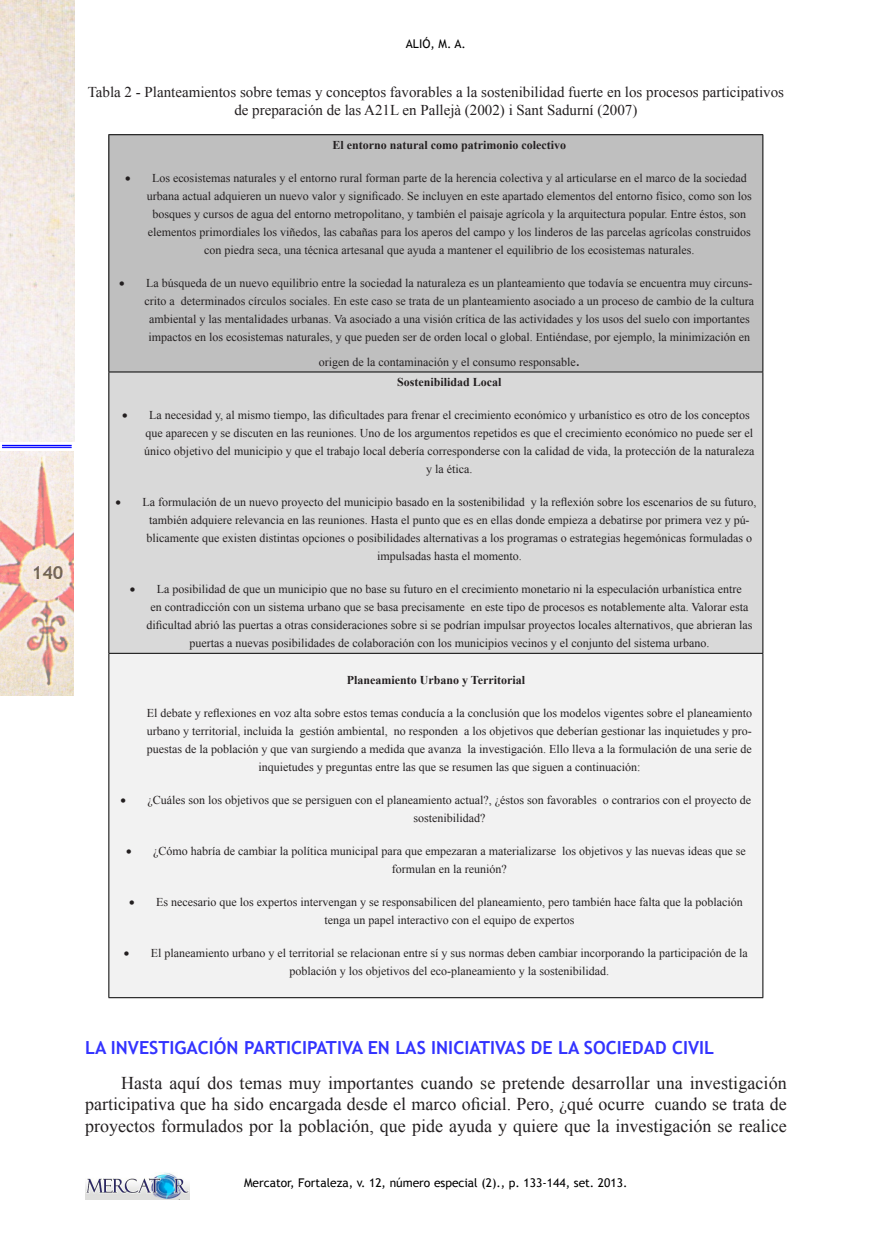
<style>
.page{position:relative;width:893px;height:1234px;background:#fff}
.page>*{position:absolute;margin:0;border:0;box-sizing:border-box;transform-origin:0 0}
.t1{font:18px/21.6px "Times New Roman";color:#231f20;text-align:justify}
.SUBTÍTULO_1{font:700 18px "Trebuchet MS";color:#33f}
.t2{font:700 18px "Trebuchet MS";color:#000}
.LEGENDA{font:15px/18px "Times New Roman";color:#231f20;text-align:center}
.t3{font:12px/18px "Times New Roman";color:#231f20}
.t4{font:700 12px "Times New Roman";color:#231f20}
.t5{font:12px "Trebuchet MS";color:#000}
.s1{font-family:"Calibri";font-size:16.5px}
</style>
<div class="page">
<img style="left:85px;top:1172px;width:105px;height:27px">
<img style="left:0;top:451px;width:74px;height:244px">
<img style="left:0;top:0;width:74px;height:442px">
<hr style="left:2px;top:445px;width:70px;height:1px;background:#00f">
<hr style="left:2px;top:447px;width:70px;height:1px;background:#00f">
<div style="left:109px;top:135px;width:654px;height:237px;background:#bfbfbf"></div>
<div style="left:109px;top:372px;width:654px;height:281px;background:#d9d9d9"></div>
<div style="left:109px;top:653px;width:654px;height:344px;background:#f2f2f2"></div>
<hr style="left:108px;top:134px;width:655px;height:1px;background:#000">
<hr style="left:108px;top:135px;width:1px;height:236px;background:#000">
<hr style="left:762px;top:135px;width:1px;height:236px;background:#000">
<hr style="left:108px;top:371px;width:655px;height:1px;background:#000">
<hr style="left:108px;top:372px;width:1px;height:280px;background:#000">
<hr style="left:762px;top:372px;width:1px;height:280px;background:#000">
<hr style="left:108px;top:652px;width:655px;height:1px;background:#000">
<hr style="left:108px;top:653px;width:1px;height:344px;background:#000">
<hr style="left:762px;top:653px;width:1px;height:344px;background:#000">
<hr style="left:108px;top:997px;width:655px;height:1px;background:#000">
<h1 class="t2" style="left:32px;top:561px;width:33px">140</h1>
<p class="t5" style="left:406px;top:37px;width:61px">ALIÓ, M. A.</p>
<p class="LEGENDA" style="left:88px;top:83px;width:698px">Tabla 2 - Planteamientos sobre temas y conceptos favorables a la sostenibilidad fuerte en los procesos participativos de preparación de las A21L en Pallejà (2002) i Sant Sadurní (2007)</p>
<p class="t4" style="left:333px;top:137px;width:235px">El entorno natural como patrimonio colectivo</p>
<p class="t3" style="left:125px;top:169px;width:623px">• Los ecosistemas naturales y el entorno rural forman parte de la herencia colectiva y al articularse en el marco de la sociedad</p>
<p class="t3" style="left:147px;top:187px;width:606px">urbana actual adquieren un nuevo valor y significado. Se incluyen en este apartado elementos del entorno físico, como son los</p>
<p class="t3" style="left:152px;top:205px;width:595px">bosques y cursos de agua del entorno metropolitano, y también el paisaje agrícola y la arquitectura popular. Entre éstos, son</p>
<p class="t3" style="left:148px;top:223px;width:604px">elementos primordiales los viñedos, las cabañas para los aperos del campo y los linderos de las parcelas agrícolas construidos</p>
<p class="t3" style="left:204px;top:241px;width:492px">con piedra seca, una técnica artesanal que ayuda a mantener el equilibrio de los ecosistemas naturales.</p>
<p class="t3" style="left:119px;top:274px;width:635px">• La búsqueda de un nuevo equilibrio entre la sociedad la naturaleza es un planteamiento que todavía se encuentra muy circuns-</p>
<p class="t3" style="left:145px;top:292px;width:611px">crito a determinados círculos sociales. En este caso se trata de un planteamiento asociado a un proceso de cambio de la cultura</p>
<p class="t3" style="left:149px;top:310px;width:602px">ambiental y las mentalidades urbanas. Va asociado a una visión crítica de las actividades y los usos del suelo con importantes</p>
<p class="t3" style="left:149px;top:328px;width:603px">impactos en los ecosistemas naturales, y que pueden ser de orden local o global. Entiéndase, por ejemplo, la minimización en</p>
<p class="t3" style="left:319px;top:353px;width:263px">origen de la contaminación y el consumo responsable<span class="s1">.</span></p>
<p class="t4" style="left:397px;top:374px;width:106px">Sostenibilidad Local</p>
<p class="t3" style="left:122px;top:406px;width:629px">• La necesidad y, al mismo tiempo, las dificultades para frenar el crecimiento económico y urbanístico es otro de los conceptos</p>
<p class="t3" style="left:146px;top:424px;width:609px">que aparecen y se discuten en las reuniones. Uno de los argumentos repetidos es que el crecimiento económico no puede ser el</p>
<p class="t3" style="left:144px;top:442px;width:612px">único objetivo del municipio y que el trabajo local debería corresponderse con la calidad de vida, la protección de la naturaleza</p>
<p class="t3" style="left:426px;top:460px;width:48px">y la ética.</p>
<p class="t3" style="left:115px;top:493px;width:642px">• La formulación de un nuevo proyecto del municipio basado en la sostenibilidad y la reflexión sobre los escenarios de su futuro,</p>
<p class="t3" style="left:149px;top:511px;width:602px">también adquiere relevancia en las reuniones. Hasta el punto que es en ellas donde empieza a debatirse por primera vez y pú-</p>
<p class="t3" style="left:147px;top:529px;width:607px">blicamente que existen distintas opciones o posibilidades alternativas a los programas o estrategias hegemónicas formuladas o</p>
<p class="t3" style="left:377px;top:547px;width:146px">impulsadas hasta el momento.</p>
<p class="t3" style="left:130px;top:580px;width:613px">• La posibilidad de que un municipio que no base su futuro en el crecimiento monetario ni la especulación urbanística entre</p>
<p class="t3" style="left:150px;top:598px;width:599px">en contradicción con un sistema urbano que se basa precisamente en este tipo de procesos es notablemente alta. Valorar esta</p>
<p class="t3" style="left:146px;top:616px;width:607px">dificultad abrió las puertas a otras consideraciones sobre si se podrían impulsar proyectos locales alternativos, que abrieran las</p>
<p class="t3" style="left:189px;top:634px;width:521px">puertas a nuevas posibilidades de colaboración con los municipios vecinos y el conjunto del sistema urbano.</p>
<p class="t4" style="left:347px;top:671px;width:180px">Planeamiento Urbano y Territorial</p>
<p class="t3" style="left:147px;top:703px;width:607px;text-align:center">El debate y reflexiones en voz alta sobre estos temas conducía a la conclusión que los modelos vigentes sobre el planeamiento urbano y territorial, incluida la gestión ambiental, no responden a los objetivos que deberían gestionar las inquietudes y pro&shy;puestas de la población y que van surgiendo a medida que avanza la investigación. Ello lleva a la formulación de una serie de inquietudes y preguntas entre las que se resumen las que siguen a continuación:</p>
<p class="t3" style="left:413px;top:790px;width:339px;text-indent:-293px">• ¿Cuáles son los objetivos que se persiguen con el planeamiento actual?, ¿éstos son favorables o contrarios con el proyecto de sostenibilidad?</p>
<p class="t3" style="left:392px;top:841px;width:355px;text-indent:-266px">• ¿Cómo habría de cambiar la política municipal para que empezaran a materializarse los objetivos y las nuevas ideas que se formulan en la reunión?</p>
<p class="t3" style="left:324px;top:892px;width:420px;text-indent:-195px">• Es necesario que los expertos intervengan y se responsabilicen del planeamiento, pero también hace falta que la población tenga un papel interactivo con el equipo de expertos</p>
<p class="t3" style="left:290px;top:943px;width:460px;text-indent:-166px">• El planeamiento urbano y el territorial se relacionan entre sí y sus normas deben cambiar incorporando la participación de la población y los objetivos del eco-planeamiento y la sostenibilidad.</p>
<p class="SUBTÍTULO_1" style="left:85px;top:1036px;width:631px">LA INVESTIGACIÓN PARTICIPATIVA EN LAS INICIATIVAS DE LA SOCIEDAD CIVIL</p>
<p class="t1" style="left:85px;top:1071px;width:703px;text-indent:36px">Hasta aquí dos temas muy importantes cuando se pretende desarrollar una investigación participativa que ha sido encargada desde el marco oficial. Pero, ¿qué ocurre cuando se trata de proyectos formulados por la población, que pide ayuda y quiere que la investigación se realice</p>
<p class="t5" style="left:244px;top:1175px;width:385px">Mercator, Fortaleza, v. 12, número especial (2)., p. 133-144, set. 2013.</p>
</div>
